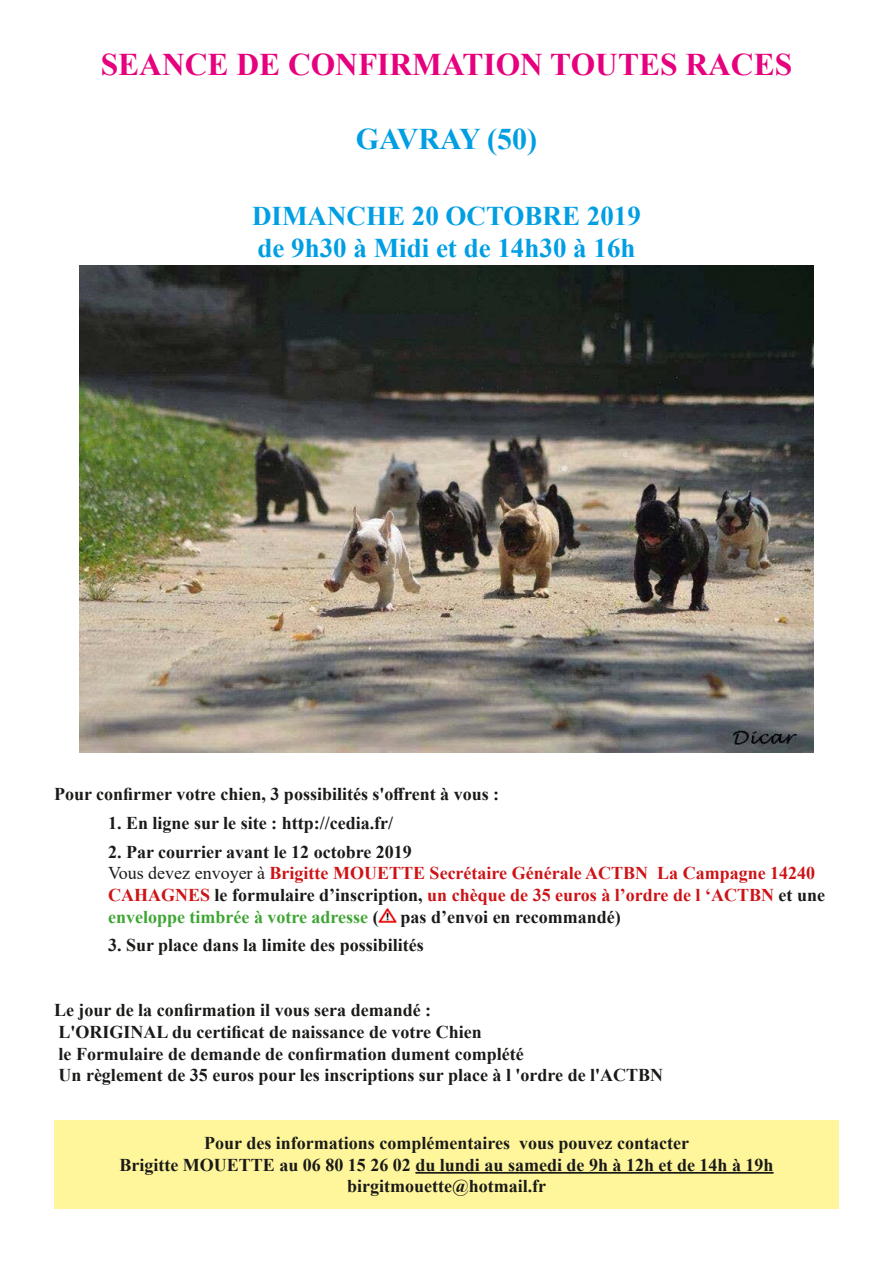
<style>
.page{position:relative;width:893px;height:1263px;background:#fff}
.page>*{position:absolute;margin:0;border:0;box-sizing:border-box;transform-origin:0 0}
.t1{font:700 31.5px "Times New Roman";color:#e6007d}
.t2{font:700 30px "Times New Roman";color:#009ee3}
.t3{font:700 27px/32.4px "Times New Roman";color:#009ee3}
.t4{font:700 18px/21.6px "Times New Roman";color:#1a1a18}
.t5{font:700 18px/21.6px "Times New Roman";color:#cd1316}
.s1{color:#1a1a18}
.s2{font-weight:400;color:#1a1a18}
.s3{color:#3fa534}
</style>
<div class="page">
<img style="left:80px;top:265px;width:733px;height:488px">
<img style="left:379px;top:908px;width:17px;height:15px">
<div style="left:54px;top:1120px;width:785px;height:89px;background:#fff69b"></div>
<hr style="left:415px;top:1172px;width:359px;height:2px;background:#1a1a18">
<h1 class="t1" style="left:101px;top:42px;width:693px">SEANCE DE CONFIRMATION TOUTES RACES</h1>
<h2 class="t2" style="left:356px;top:117px;width:183px">GAVRAY (50)</h2>
<h3 class="t3" style="left:252px;top:199px;width:390px">DIMANCHE 20 OCTOBRE 2019 de 9h30 à Midi et de 14h30 à 16h</h3>
<p class="t4" style="left:54px;top:783px;width:447px">Pour confirmer votre chien, 3 possibilités s'offrent à vous :</p>
<p class="t4" style="left:108px;top:812px;width:287px">1. En ligne sur le site : http://cedia.fr/</p>
<p class="t5" style="left:108px;top:840px;width:718px"><span class="s1">2. Par courrier avant le 12 octobre 2019<br></span><span class="s2">Vous devez envoyer à</span> Brigitte MOUETTE Secrétaire Générale ACTBN La Campagne 14240<br>CAHAGNES <span class="s1">le formulaire d’inscription,</span> un chèque de 35 euros à l’ordre de l ‘ACTBN <span class="s1">et une </span><span class="s3">enveloppe timbrée à votre adresse</span> <span class="s1">( pas d’envoi en recommandé)</span></p>
<p class="t4" style="left:108px;top:934px;width:317px">3. Sur place dans la limite des possibilités</p>
<p class="t4" style="left:54px;top:999px;width:611px">Le jour de la confirmation il vous sera demandé :<br>L'ORIGINAL du certificat de naissance de votre Chien<br>le Formulaire de demande de confirmation dument complété<br>Un règlement de 35 euros pour les inscriptions sur place à l 'ordre de l'ACTBN</p>
<p class="t4" style="left:119px;top:1132px;width:656px;text-align:center">Pour des informations complémentaires vous pouvez contacter<br>Brigitte MOUETTE au 06 80 15 26 02 du lundi au samedi de 9h à 12h et de 14h à 19h birgitmouette@hotmail.fr</p>
</div>
